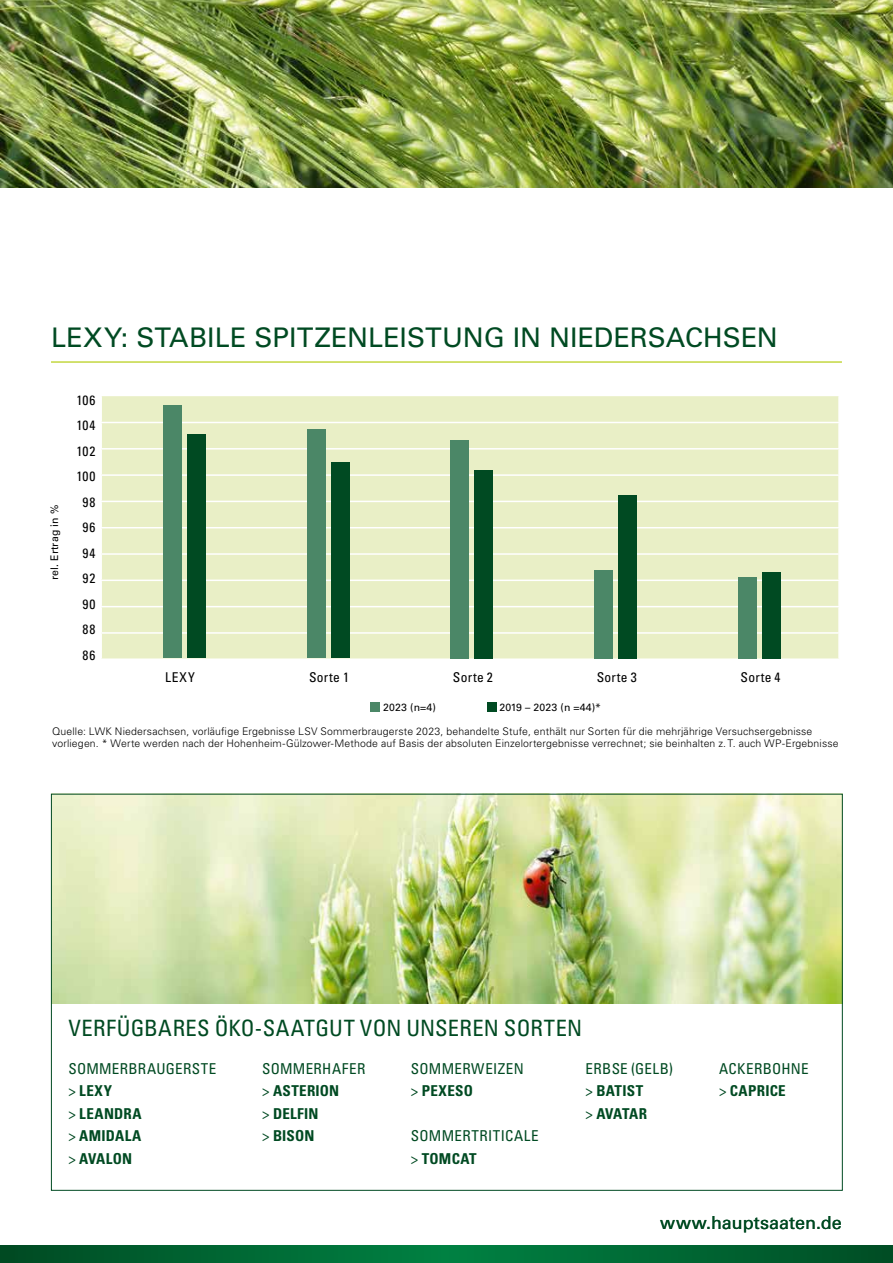
<style>
.page{position:relative;width:893px;height:1263px;background:#fff}
.page>*{position:absolute;margin:0;border:0;box-sizing:border-box;transform-origin:0 0}
.t1{font:27px "Univers LT Pro 55 Roman";letter-spacing:.005em;color:#004a22}
.t2{font:condensed 22.5px "Univers LT Pro";letter-spacing:.015em;color:#004a22}
.t3{font:18px "Univers LT Pro 55 Roman";color:#004a22}
.t4{font:condensed 15px/22.5px "Univers LT Pro";letter-spacing:.025em;color:#004a22}
.t5{font:700 condensed 15px/22.5px "Univers LT Pro";letter-spacing:.015em;color:#004a22}
.t6{font:condensed 13.5px/25.5px "Univers LT Pro";letter-spacing:.05em;color:#000;text-align:center}
.t7{font:300 10.5px/12px "Univers LT Pro 45";letter-spacing:.015em;color:#000}
.t8{font:10.5px "Univers LT Pro 55 Roman";letter-spacing:.01em;color:#000}
.s1{font-weight:400}
.s2{font-weight:700}
</style>
<div class="page">
<img style="left:0;top:0;width:893px;height:187px">
<hr style="left:51px;top:361px;width:791px;height:2px;background:#afca00">
<div style="left:370px;top:702px;width:10px;height:10px;background:#4b8767"></div>
<div style="left:487px;top:702px;width:9px;height:10px;background:#004a22"></div>
<div style="left:102px;top:396px;width:736px;height:262px;background:#e9efc6"></div>
<hr style="left:100px;top:422px;width:740px;height:1px;background:#fff">
<hr style="left:100px;top:448px;width:740px;height:1px;background:#fff">
<hr style="left:100px;top:474px;width:740px;height:2px;background:#fff">
<hr style="left:100px;top:501px;width:740px;height:1px;background:#fff">
<hr style="left:100px;top:527px;width:740px;height:1px;background:#fff">
<hr style="left:100px;top:553px;width:740px;height:2px;background:#fff">
<hr style="left:100px;top:580px;width:740px;height:1px;background:#fff">
<hr style="left:100px;top:606px;width:740px;height:1px;background:#fff">
<hr style="left:100px;top:632px;width:740px;height:2px;background:#fff">
<div style="left:187px;top:435px;width:19px;height:223px;background:#004a22"></div>
<div style="left:163px;top:406px;width:19px;height:252px;background:#4b8767"></div>
<div style="left:331px;top:463px;width:18px;height:195px;background:#004a22"></div>
<div style="left:307px;top:430px;width:18px;height:228px;background:#4b8767"></div>
<div style="left:475px;top:470px;width:18px;height:188px;background:#004a22"></div>
<div style="left:451px;top:440px;width:18px;height:218px;background:#4b8767"></div>
<div style="left:618px;top:495px;width:19px;height:164px;background:#004a22"></div>
<div style="left:594px;top:571px;width:19px;height:88px;background:#4b8767"></div>
<div style="left:762px;top:572px;width:19px;height:86px;background:#004a22"></div>
<div style="left:738px;top:577px;width:19px;height:81px;background:#4b8767"></div>
<img style="left:53px;top:796px;width:788px;height:207px">
<svg style="left:0;top:1246px;width:893px;height:17px;background:#063"></svg>
<h1 class="t1" style="left:51px;top:319px;width:728px">LEXY: STABILE SPITZENLEISTUNG IN NIEDERSACHSEN</h1>
<p class="t8" style="left:47px;top:580px;width:76px;rotate:-90deg">rel. Ertrag in %</p>
<p class="t6" style="left:76px;top:387px;width:20px">106<br>104<br>102<br>100<br>98<br>96<br>94<br>92<br>90<br>88<br>86</p>
<p class="t6" style="left:165px;top:664px;width:31px">LEXY</p>
<p class="t6" style="left:309px;top:664px;width:41px">Sorte 1</p>
<p class="t6" style="left:453px;top:664px;width:41px">Sorte 2</p>
<p class="t6" style="left:597px;top:664px;width:41px">Sorte 3</p>
<p class="t6" style="left:741px;top:664px;width:41px">Sorte 4</p>
<p class="t8" style="left:383px;top:700px;width:54px">2023 (n=4)</p>
<p class="t8" style="left:500px;top:700px;width:103px">2019 – 2023 (n =44)*</p>
<p class="t7" style="left:52px;top:725px;width:788px">Quelle: LWK Niedersachsen, vorläufige Ergebnisse LSV Sommerbraugerste 2023, behandelte Stufe, enthält nur Sorten für die mehrjährige Versuchsergebnisse vorliegen. * Werte werden nach der Hohenheim-Gülzower-Methode auf Basis der absoluten Einzelortergebnisse verrechnet; sie beinhalten z. T. auch WP-Ergebnisse</p>
<h2 class="t2" style="left:68px;top:1014px;width:515px">VERFÜGBARES ÖKO-SAATGUT VON UNSEREN SORTEN</h2>
<h3 class="t5" style="left:262px;top:1057px;width:105px"><span class="s1">SOMMERHAFER &gt;</span> ASTERION<br><span class="s1">&gt;</span> DELFIN<br><span class="s1">&gt;</span> BISON</h3>
<h3 class="t4" style="left:411px;top:1057px;width:114px">SOMMERWEIZEN &gt; <span class="s2">PEXESO</span></h3>
<h3 class="t4" style="left:586px;top:1057px;width:89px">ERBSE (GELB) &gt; <span class="s2">BATIST<br></span>&gt; <span class="s2">AVATAR</span></h3>
<h3 class="t4" style="left:719px;top:1057px;width:91px">ACKERBOHNE &gt; <span class="s2">CAPRICE</span></h3>
<h3 class="t5" style="left:68px;top:1057px;width:150px"><span class="s1">SOMMERBRAUGERSTE &gt;</span> LEXY<br><span class="s1">&gt;</span> LEANDRA<br><span class="s1">&gt;</span> AMIDALA<br><span class="s1">&gt;</span> AVALON</h3>
<h3 class="t4" style="left:411px;top:1124px;width:129px">SOMMERTRITICALE &gt; <span class="s2">TOMCAT</span></h3>
<h3 class="t3" style="left:660px;top:1210px;width:183px">www.hauptsaaten.de</h3>
</div>
